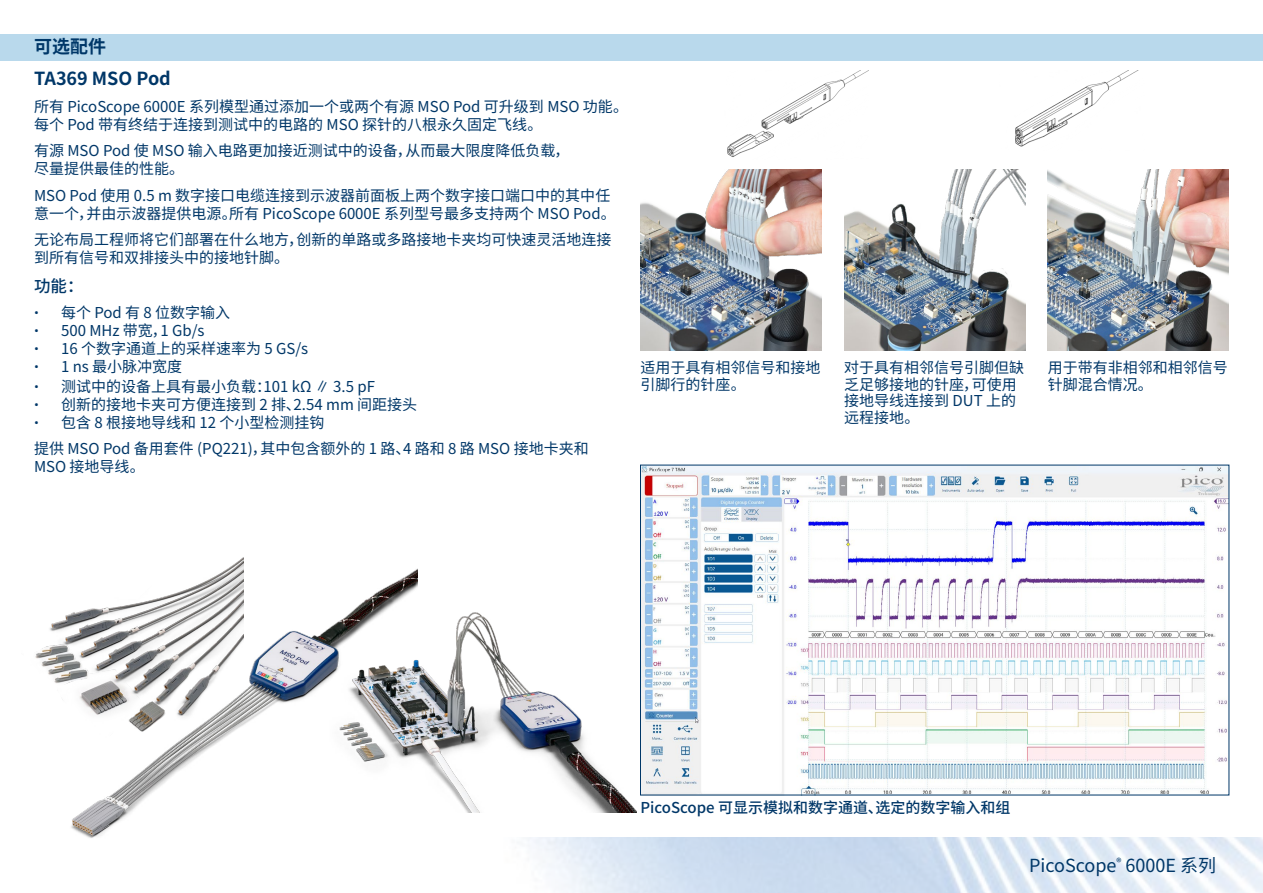
<style>
.page{position:relative;width:1263px;height:893px;background:#fff}
.page>*{position:absolute;margin:0;border:0;box-sizing:border-box;transform-origin:0 0}
.t1{font:18px "Noto Sans CJ Ksc";color:#003768}
.t2{font:700 18px "Noto Sans CJ Ksc";color:#003768}
.t3{font:500 16.5px "Noto Sans CJ Ksc";color:#003768}
.t4{font:15px/16.5px "Noto Sans CJ Ksc";color:#003768}
.t5{font:500 15px "Noto Sans CJ Ksc";color:#003768}
.s1{font-family:"Roboto";font-weight:300}
</style>
<div class="page">
<img style="left:527px;top:838px;width:736px;height:55px">
<img style="left:35px;top:557px;width:209px;height:126px">
<img style="left:61px;top:563px;width:357px;height:275px">
<img style="left:844px;top:170px;width:181px;height:181px">
<img style="left:1048px;top:170px;width:181px;height:181px">
<img style="left:640px;top:170px;width:182px;height:181px">
<img style="left:1015px;top:71px;width:122px;height:76px">
<img style="left:727px;top:71px;width:141px;height:86px">
<div style="left:0;top:34px;width:1263px;height:27px;background:#b9d9ec"></div>
<img style="left:642px;top:467px;width:585px;height:326px">
<img style="left:330px;top:607px;width:306px;height:205px">
<p class="t2" style="left:34px;top:37px;width:73px">可选配件</p>
<p class="t2" style="left:34px;top:69px;width:138px">TA369 MSO Pod</p>
<p class="t4" style="left:34px;top:98px;width:596px;line-height:18px">所有 PicoScope 6000E 系列模型通过添加一个或两个有源 MSO Pod 可升级到 MSO 功能。每个 Pod 带有终结于连接到测试中的电路的 MSO 探针的八根永久固定飞线。</p>
<p class="t4" style="left:34px;top:142px;width:537px;line-height:18px">有源 MSO Pod 使 MSO 输入电路更加接近测试中的设备，从而最大限度降低负载，尽量提供最佳的性能。</p>
<p class="t4" style="left:34px;top:187px;width:583px;line-height:18px">MSO Pod 使用 0.5 m 数字接口电缆连接到示波器前面板上两个数字接口端口中的其中任意一个，并由示波器提供电源。所有 PicoScope 6000E 系列型号最多支持两个 MSO Pod。</p>
<p class="t4" style="left:34px;top:231px;width:579px;line-height:18px">无论布局工程师将它们部署在什么地方，创新的单路或多路接地卡夹均可快速灵活地连接到所有信号和双排接头中的接地针脚。</p>
<p class="t3" style="left:34px;top:276px;width:51px">功能：</p>
<p class="t4" style="left:34px;top:305px;width:198px"><span class="s1">•</span> 每个 Pod 有 8 位数字输入</p>
<p class="t4" style="left:34px;top:323px;width:172px"><span class="s1">•</span> 500 MHz 带宽，1 Gb/s</p>
<p class="t4" style="left:34px;top:341px;width:276px"><span class="s1">•</span> 16 个数字通道上的采样速率为 5 GS/s</p>
<p class="t4" style="left:34px;top:359px;width:150px"><span class="s1">•</span> 1 ns 最小脉冲宽度</p>
<p class="t4" style="left:34px;top:378px;width:342px"><span class="s1">•</span> 测试中的设备上具有最小负载：101 kΩ ∥ 3.5 pF</p>
<p class="t4" style="left:34px;top:396px;width:385px"><span class="s1">•</span> 创新的接地卡夹可方便连接到 2 排、2.54 mm 间距接头</p>
<p class="t4" style="left:34px;top:409px;width:556px;line-height:26.5px"><span class="s1">•</span> 包含 8 根接地导线和 12 个小型检测挂钩<br>提供 MSO Pod 备用套件 (PQ221)，其中包含额外的 1 路、4 路和 8 路 MSO 接地卡夹和</p>
<p class="t4" style="left:34px;top:459px;width:112px">MSO 接地导线。</p>
<p class="t4" style="left:640px;top:360px;width:182px">适用于具有相邻信号和接地引脚行的针座。</p>
<p class="t4" style="left:844px;top:360px;width:181px">对于具有相邻信号引脚但缺乏足够接地的针座，可使用接地导线连接到 DUT 上的远程接地。</p>
<p class="t4" style="left:1048px;top:360px;width:181px">用于带有非相邻和相邻信号针脚混合情况。</p>
<p class="t5" style="left:640px;top:799px;width:372px">PicoScope 可显示模拟和数字通道、选定的数字输入和组</p>
<p class="t1" style="left:1029px;top:855px;width:189px">PicoScope<sup>®</sup> 6000E 系列</p>
</div>
